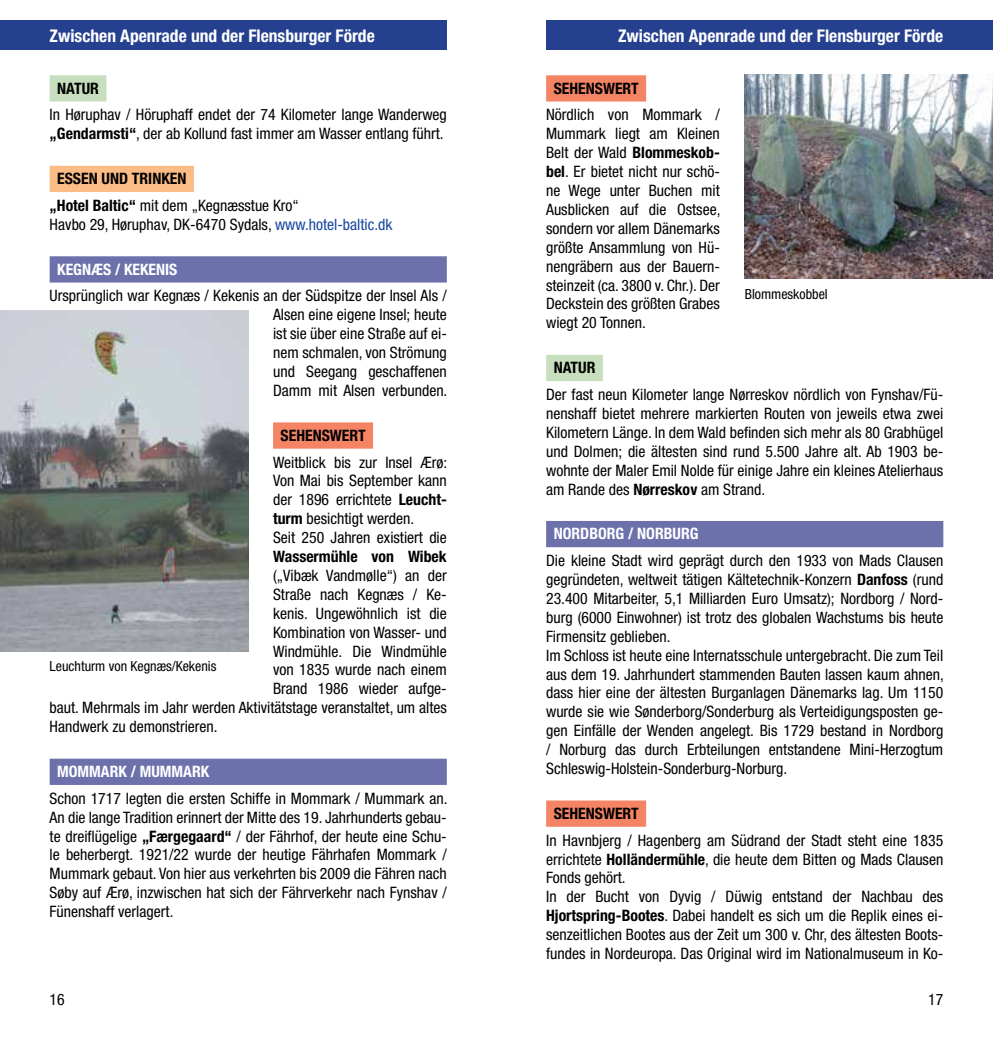
<style>
.page{position:relative;width:993px;height:1042px;background:#fff}
.page>*{position:absolute;margin:0;border:0;box-sizing:border-box;transform-origin:0 0}
.t1{font:700 condensed 17.5px "Helvetica Neue";color:#fff}
.t2{font:condensed 15.75px/18.9px "Helvetica Neue";color:#000}
.t3{font:700 condensed 15.75px "Helvetica Neue";color:#000}
.t4{font:700 condensed 15.75px "Helvetica Neue";color:#fff}
.t5{font:condensed 14px "Helvetica Neue";color:#000}
.s1{font-weight:700}
.s2{color:#17479e}
</style>
<div class="page">
<div style="left:546px;top:20px;width:446px;height:30px;background:#25408f"></div>
<div style="left:0;top:20px;width:446px;height:30px;background:#25408f"></div>
<div style="left:50px;top:75px;width:56px;height:27px;background:#c7dfbf"></div>
<div style="left:50px;top:166px;width:144px;height:26px;background:#fcbc86"></div>
<div style="left:50px;top:256px;width:396px;height:26px;background:#6c70ab"></div>
<div style="left:273px;top:422px;width:100px;height:27px;background:#f58465"></div>
<div style="left:50px;top:758px;width:396px;height:27px;background:#6c70ab"></div>
<div style="left:546px;top:75px;width:100px;height:27px;background:#f58465"></div>
<div style="left:546px;top:355px;width:56px;height:26px;background:#c7dfbf"></div>
<div style="left:546px;top:521px;width:397px;height:26px;background:#6c70ab"></div>
<div style="left:546px;top:800px;width:100px;height:27px;background:#f58465"></div>
<img style="left:0;top:310px;width:248px;height:341px">
<img style="left:744px;top:74px;width:248px;height:205px">
<p class="t1" style="left:50px;top:25px;width:326px">Zwischen Apenrade und der Flensburger Förde</p>
<p class="t1" style="left:618px;top:25px;width:326px">Zwischen Apenrade und der Flensburger Förde</p>
<p class="t3" style="left:57px;top:78px;width:19px">Natur</p>
<p class="t2" style="left:50px;top:105px;width:398px">In Høruphav / Höruphaff endet der 74 Kilometer lange Wanderweg <span class="s1">„Gendarmsti“</span>, der ab Kollund fast immer am Wasser entlang führt.</p>
<p class="t3" style="left:57px;top:169px;width:17px">Essen</p>
<p class="t3" style="left:101px;top:169px;width:10px">und</p>
<p class="t3" style="left:553px;top:78px;width:18px">Sehenswert</p>
<p class="t2" style="left:546px;top:105px;width:176px;text-align:justify">Nördlich von Mommark / Mummark liegt am Kleinen Belt der Wald <span class="s1">Blommeskob&shy;bel</span>. Er bietet nicht nur schö&shy;ne Wege unter Buchen mit Ausblicken auf die Ostsee, sondern vor allem Dänemarks größte Ansammlung von Hü&shy;nengräbern aus der Bauern&shy;steinzeit (ca. 3800 v. Chr.). Der Deckstein des größten Grabes wiegt 20 Tonnen.</p>
<p class="t3" style="left:553px;top:358px;width:19px">Natur</p>
<p class="t2" style="left:546px;top:385px;width:398px;text-align:justify">Der fast neun Kilometer lange Nørreskov nördlich von Fynshav/Fü&shy;nenshaff bietet mehrere markierten Routen von jeweils etwa zwei Kilometern Länge. In dem Wald befinden sich mehr als 80 Grabhügel und Dolmen; die ältesten sind rund 5.500 Jahre alt. Ab 1903 be&shy;wohnte der Maler Emil Nolde für einige Jahre ein kleines Atelierhaus am Rande des <span class="s1">Nørreskov</span> am Strand.</p>
<p class="t4" style="left:553px;top:524px;width:146px">NORDBORG / NORBURG</p>
<p class="t2" style="left:546px;top:551px;width:399px">Die kleine Stadt wird geprägt durch den 1933 von Mads Clausen gegründeten, weltweit tätigen Kältetechnik-Konzern <span class="s1">Danfoss</span> (rund 23.400 Mitarbeiter, 5,1 Milliarden Euro Umsatz); Nordborg / Nord&shy;burg (6000 Einwohner) ist trotz des globalen Wachstums bis heute Firmensitz geblieben.<br>Im Schloss ist heute eine Internatsschule untergebracht. Die zum Teil aus dem 19. Jahrhundert stammenden Bauten lassen kaum ahnen, dass hier eine der ältesten Burganlagen Dänemarks lag. Um 1150 wurde sie wie Sønderborg/Sonderburg als Verteidigungsposten ge&shy;gen Einfälle der Wenden angelegt. Bis 1729 bestand in Nordborg / Norburg das durch Erbteilungen entstandene Mini-Herzogtum Schleswig-Holstein-Sonderburg-Norburg.</p>
<p class="t3" style="left:553px;top:804px;width:18px">Sehenswert</p>
<p class="t2" style="left:546px;top:830px;width:398px">In Havnbjerg / Hagenberg am Südrand der Stadt steht eine 1835 errichtete <span class="s1">Holländermühle</span>, die heute dem Bitten og Mads Clausen Fonds gehört.<br>In der Bucht von Dyvig / Düwig entstand der Nachbau des <span class="s1">Hjortspring-Bootes</span>. Dabei handelt es sich um die Replik eines ei&shy;senzeitlichen Bootes aus der Zeit um 300 v. Chr, des ältesten Boots&shy;fundes in Nordeuropa. Das Original wird im Nationalmuseum in Ko-</p>
<p class="t2" style="left:50px;top:165px;width:251px;line-height:26.8px;text-indent:82px"><span class="s1">Trinken<br>„Hotel Baltic“</span> mit dem „Kegnæsstue Kro“</p>
<p class="t2" style="left:50px;top:215px;width:344px">Havbo 29, Høruphav, DK-6470 Sydals, <span class="s2">www.hotel-baltic.dk</span></p>
<p class="t4" style="left:57px;top:259px;width:122px">KEGNÆS / KEKENIS</p>
<p class="t2" style="left:273px;top:286px;width:176px;text-align:justify;text-indent:-223px">Ursprünglich war Kegnæs / Kekenis an der Südspitze der Insel Als / Alsen eine eigene Insel; heute ist sie über eine Straße auf ei&shy;nem schmalen, von Strömung und Seegang geschaffenen Damm mit Alsen verbunden.</p>
<p class="t3" style="left:280px;top:426px;width:18px">Sehenswert</p>
<p class="t2" style="left:273px;top:452px;width:176px">Weitblick bis zur Insel Ærø:<br>Von Mai bis September kann der 1896 errichtete <span class="s1">Leucht&shy;turm</span> besichtigt werden.<br>Seit 250 Jahren existiert die</p>
<p class="t3" style="left:273px;top:547px;width:175px">Wassermühle von Wibek</p>
<p class="t2" style="left:273px;top:566px;width:175px">(„Vibæk Vandmølle“) an der</p>
<p class="t2" style="left:273px;top:585px;width:175px">Straße nach Kegnæs / Ke-</p>
<p class="t2" style="left:273px;top:603px;width:175px">kenis. Ungewöhnlich ist die</p>
<p class="t2" style="left:273px;top:622px;width:175px">Kombination von Wasser- und</p>
<p class="t2" style="left:273px;top:641px;width:175px">Windmühle. Die Windmühle</p>
<p class="t2" style="left:273px;top:660px;width:175px">von 1835 wurde nach einem</p>
<p class="t2" style="left:273px;top:679px;width:175px">Brand 1986 wieder aufge-</p>
<p class="t2" style="left:50px;top:698px;width:398px">baut. Mehrmals im Jahr werden Aktivitätstage veranstaltet, um altes</p>
<p class="t2" style="left:50px;top:717px;width:169px">Handwerk zu demonstrieren.</p>
<p class="t4" style="left:57px;top:762px;width:153px">MOMMARK / MUMMARK</p>
<p class="t2" style="left:50px;top:788px;width:399px;text-align:justify">Schon 1717 legten die ersten Schiffe in Mommark / Mummark an.<br>An die lange Tradition erinnert der Mitte des 19. Jahrhunderts gebau&shy;te dreiflügelige <span class="s1">„Færgegaard“</span> / der Fährhof, der heute eine Schu&shy;le beherbergt. 1921/22 wurde der heutige Fährhafen Mommark / Mummark gebaut. Von hier aus verkehrten bis 2009 die Fähren nach Søby auf Ærø, inzwischen hat sich der Fährverkehr nach Fynshav / Fünenshaff verlagert.</p>
<p class="t5" style="left:744px;top:286px;width:84px">Blommeskobbel</p>
<p class="t5" style="left:50px;top:658px;width:168px">Leuchturm von Kegnæs/Kekenis</p>
<p class="t2" style="left:50px;top:989px;width:17px">16</p>
<p class="t2" style="left:927px;top:989px;width:17px">17</p>
</div>
